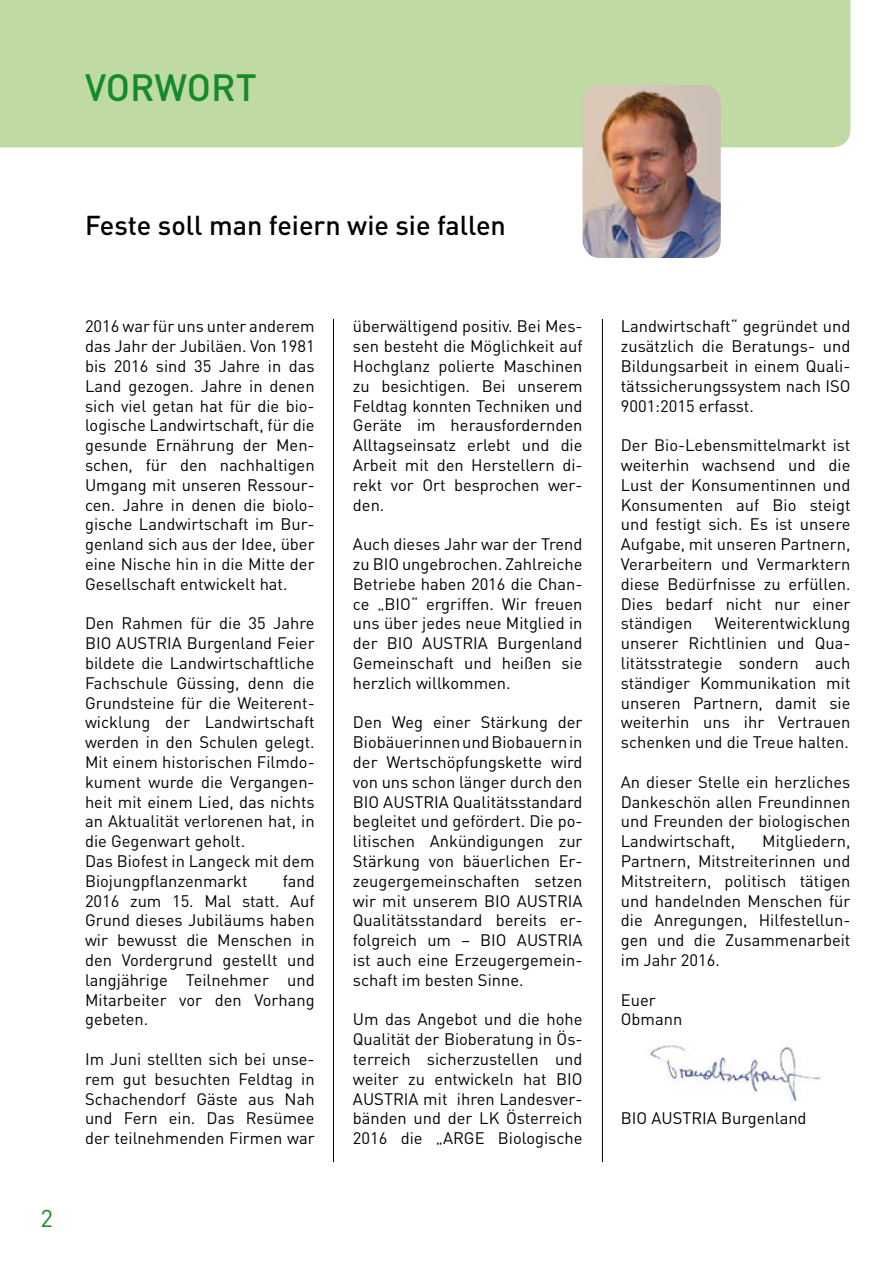
<style>
.page{position:relative;width:893px;height:1263px;background:#fff}
.page>*{position:absolute;margin:0;border:0;box-sizing:border-box;transform-origin:0 0}
.t1{font:500 37.5px "DIN";color:#148b29}
.t2{font:500 27px "DIN";color:#000}
.t3{font:24px "DIN";color:#148b29}
.t4{font:16.5px/19.8px "DIN";color:#000;text-align:justify}
</style>
<div class="page">
<div style="left:0;top:0;width:850px;height:147px;background:#c0daa3"></div>
<img style="left:583px;top:85px;width:138px;height:173px">
<img style="left:650px;top:1045px;width:171px;height:56px">
<hr style="left:333px;top:319px;width:1px;height:843px;background:#000">
<hr style="left:602px;top:319px;width:1px;height:843px;background:#000">
<h1 class="t1" style="left:85px;top:63px;width:173px">VORWORT</h1>
<h2 class="t2" style="left:85px;top:208px;width:422px">Feste soll man feiern wie sie fallen</h2>
<h3 class="t3" style="left:40px;top:1203px;width:14px">2</h3>
<p class="t4" style="left:85px;top:316px;width:231px">2016 war für uns unter anderem das Jahr der Jubiläen. Von 1981 bis 2016 sind 35 Jahre in das Land gezogen. Jahre in denen sich viel getan hat für die bio&shy;logische Landwirtschaft, für die gesunde Ernährung der Men&shy;schen, für den nachhaltigen Umgang mit unseren Ressour&shy;cen. Jahre in denen die biolo&shy;gische Landwirtschaft im Bur&shy;genland sich aus der Idee, über eine Nische hin in die Mitte der Gesellschaft entwickelt hat.</p>
<p class="t4" style="left:85px;top:613px;width:231px;text-align:left">Den Rahmen für die 35 Jahre<br>BIO AUSTRIA Burgenland Feier bildete die Landwirtschaftliche<br>Fachschule Güssing, denn die<br>Grundsteine für die Weiterent&shy;wicklung der Landwirtschaft werden in den Schulen gelegt.<br>Mit einem historischen Filmdo&shy;kument wurde die Vergangen&shy;heit mit einem Lied, das nichts an Aktualität verlorenen hat, in die Gegenwart geholt.<br>Das Biofest in Langeck mit dem<br>Biojungpflanzenmarkt</p>
<p class="t4" style="left:85px;top:871px;width:231px;text-indent:198px">fand 2016 zum 15. Mal statt. Auf Grund dieses Jubiläums haben wir bewusst die Menschen in den Vordergrund gestellt und langjährige Teilnehmer und Mitarbeiter vor den Vorhang gebeten.</p>
<p class="t4" style="left:85px;top:1049px;width:231px">Im Juni stellten sich bei unse&shy;rem gut besuchten Feldtag in Schachendorf Gäste aus Nah und Fern ein. Das Resümee der teilnehmenden Firmen war</p>
<p class="t4" style="left:353px;top:316px;width:231px">überwältigend positiv. Bei Mes&shy;sen besteht die Möglichkeit auf Hochglanz polierte Maschinen zu besichtigen. Bei unserem Feldtag konnten Techniken und Geräte im herausfordernden Alltagseinsatz erlebt und die Arbeit mit den Herstellern di&shy;rekt vor Ort besprochen wer&shy;den.</p>
<p class="t4" style="left:353px;top:534px;width:231px">Auch dieses Jahr war der Trend zu BIO ungebrochen. Zahlreiche Betriebe haben 2016 die Chan&shy;ce „BIO“ ergriffen. Wir freuen uns über jedes neue Mitglied in der BIO AUSTRIA Burgenland Gemeinschaft und heißen sie herzlich willkommen.</p>
<p class="t4" style="left:353px;top:712px;width:231px">Den Weg einer Stärkung der Biobäuerinnen und Biobauern in der Wertschöpfungskette wird von uns schon länger durch den BIO AUSTRIA Qualitätsstandard begleitet und gefördert. Die po&shy;litischen Ankündigungen zur Stärkung von bäuerlichen Er&shy;zeugergemeinschaften setzen wir mit unserem BIO AUSTRIA Qualitätsstandard bereits er&shy;folgreich um – BIO AUSTRIA ist auch eine Erzeugergemein&shy;schaft im besten Sinne.</p>
<p class="t4" style="left:353px;top:1009px;width:231px">Um das Angebot und die hohe Qualität der Bioberatung in Ös&shy;terreich sicherzustellen und weiter zu entwickeln hat BIO AUSTRIA mit ihren Landesver&shy;bänden und der LK Österreich 2016 die „ARGE Biologische</p>
<p class="t4" style="left:621px;top:316px;width:231px">Landwirtschaft“ gegründet und zusätzlich die Beratungs- und Bildungsarbeit in einem Quali&shy;tätssicherungssystem nach ISO 9001:2015 erfasst.</p>
<p class="t4" style="left:621px;top:435px;width:231px">Der Bio-Lebensmittelmarkt ist weiterhin wachsend und die Lust der Konsumentinnen und Konsumenten auf Bio steigt und festigt sich. Es ist unsere Aufgabe, mit unseren Partnern, Verarbeitern und Vermarktern diese Bedürfnisse zu erfüllen.<br>Dies bedarf nicht nur einer ständigen</p>
<p class="t4" style="left:621px;top:613px;width:231px;text-indent:94px">Weiterentwicklung unserer Richtlinien und Qua&shy;litätsstrategie sondern auch ständiger Kommunikation mit unseren Partnern, damit sie weiterhin uns ihr Vertrauen schenken und die Treue halten.</p>
<p class="t4" style="left:621px;top:772px;width:231px">An dieser Stelle ein herzliches Dankeschön allen Freundinnen und Freunden der biologischen Landwirtschaft,</p>
<p class="t4" style="left:621px;top:831px;width:231px;text-indent:141px">Mitgliedern, Partnern, Mitstreiterinnen und Mitstreitern, politisch tätigen und handelnden Menschen für die Anregungen, Hilfestellun&shy;gen und die Zusammenarbeit im Jahr 2016.</p>
<p class="t4" style="left:621px;top:989px;width:63px">Euer<br>Obmann</p>
<p class="t4" style="left:621px;top:1108px;width:187px">BIO AUSTRIA Burgenland</p>
</div>
